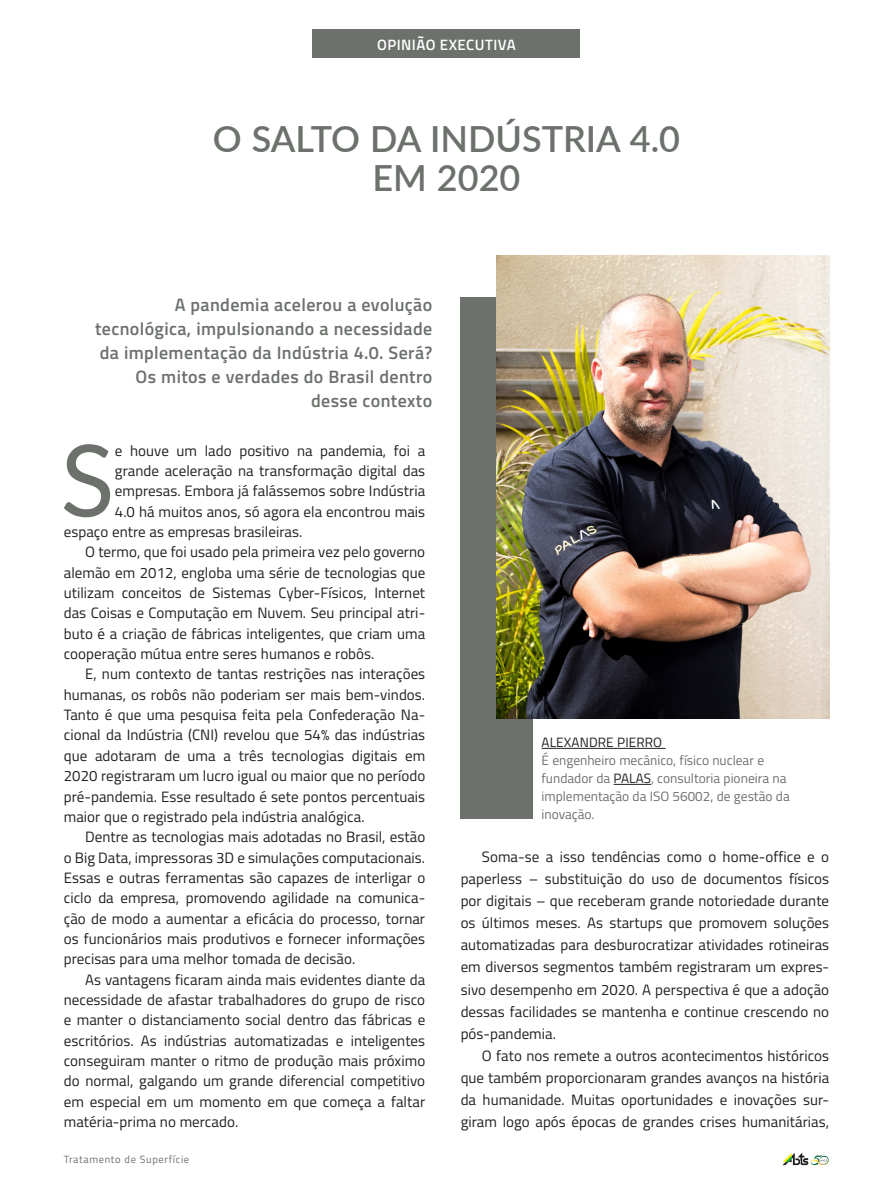
<style>
.page{position:relative;width:893px;height:1191px;background:#fff}
.page>*{position:absolute;margin:0;border:0;box-sizing:border-box;transform-origin:0 0}
.TEXTO_2020{font:99.75px "Lato";color:#6c716c}
.TITULO_2020{font:600 36px "Lato";color:#6c716c}
.OLHO_2020{font:600 18px/24px "Titillium";letter-spacing:.02em;color:#6c716c;text-align:right}
.TEXTO_2020-2{font:15px/20.4px "Titillium";letter-spacing:.005em;color:#231f20;text-align:justify}
.t1{font:600 15px "Titillium";letter-spacing:.03em;color:#fff}
.TITULO_cargo_email_2{font:13.5px/18px "Titillium";color:#6c716c}
.TITULO_nome_2020{font:13.5px "Titillium";letter-spacing:.01em;color:#231f20}
.rodapé_2020{font:10.5px "Titillium";letter-spacing:.06em;color:#6c716c}
.s1{color:#231f20}
</style>
<div class="page">
<div style="left:313px;top:30px;width:267px;height:28px;background:#6c716c"></div>
<hr style="left:541px;top:748px;width:124px;height:1px;background:#231f20">
<hr style="left:614px;top:784px;width:37px;height:1px;background:#231f20">
<div style="left:461px;top:298px;width:72px;height:521px;background:#6c716c"></div>
<img style="left:497px;top:255px;width:332px;height:464px">
<svg style="left:782px;top:1153px;width:47px;height:12px"></svg>
<p class="t1" style="left:377px;top:33px;width:140px">OPINIÃO EXECUTIVA</p>
<p class="TITULO_2020" style="left:213px;top:112px;width:469px">O SALTO DA INDÚSTRIA 4.0</p>
<p class="TITULO_2020" style="left:373px;top:151px;width:149px">EM 2020</p>
<p class="OLHO_2020" style="left:95px;top:292px;width:339px">A pandemia acelerou a evolução tecnológica, impulsionando a necessidade da implementação da Indústria 4.0. Será?<br>Os mitos e verdades do Brasil dentro desse contexto</p>
<p class="TEXTO_2020" style="left:60px;top:409px;width:56px">S</p>
<p class="TEXTO_2020-2" style="left:115px;top:439px;width:312px">e houve um lado positivo na pandemia, foi a</p>
<p class="TEXTO_2020-2" style="left:115px;top:460px;width:312px">grande aceleração na transformação digital das</p>
<p class="TEXTO_2020-2" style="left:115px;top:480px;width:312px">empresas. Embora já falássemos sobre Indústria</p>
<p class="TEXTO_2020-2" style="left:115px;top:500px;width:312px">4.0 há muitos anos, só agora ela encontrou mais</p>
<p class="TEXTO_2020-2" style="left:64px;top:521px;width:240px">espaço entre as empresas brasileiras.</p>
<p class="TEXTO_2020-2" style="left:64px;top:541px;width:363px;text-indent:21px">O termo, que foi usado pela primeira vez pelo governo alemão em 2012, engloba uma série de tecnologias que utilizam conceitos de Sistemas Cyber-Físicos, Internet das Coisas e Computação em Nuvem. Seu principal atri&shy;buto é a criação de fábricas inteligentes, que criam uma cooperação mútua entre seres humanos e robôs.</p>
<p class="TEXTO_2020-2" style="left:64px;top:663px;width:363px;text-indent:21px">E, num contexto de tantas restrições nas interações humanas, os robôs não poderiam ser mais bem-vindos.<br>Tanto é que uma pesquisa feita pela Confederação Na&shy;cional da Indústria (CNI) revelou que 54% das indústrias que adotaram de uma a três tecnologias digitais em 2020 registraram um lucro igual ou maior que no período pré-pandemia. Esse resultado é sete pontos percentuais maior que o registrado pela indústria analógica.</p>
<p class="TEXTO_2020-2" style="left:64px;top:826px;width:363px;text-indent:21px">Dentre as tecnologias mais adotadas no Brasil, estão o Big Data, impressoras 3D e simulações computacionais.<br>Essas e outras ferramentas são capazes de interligar o ciclo da empresa, promovendo agilidade na comunica&shy;ção de modo a aumentar a eficácia do processo, tornar os funcionários mais produtivos e fornecer informações precisas para uma melhor tomada de decisão.</p>
<p class="TEXTO_2020-2" style="left:64px;top:968px;width:363px;text-indent:21px">As vantagens ficaram ainda mais evidentes diante da necessidade de afastar trabalhadores do grupo de risco e manter o distanciamento social dentro das fábricas e escritórios. As indústrias automatizadas e inteligentes conseguiram manter o ritmo de produção mais próximo do normal, galgando um grande diferencial competitivo em especial em um momento em que começa a faltar matéria-prima no mercado.</p>
<p class="rodapé_2020" style="left:64px;top:1151px;width:127px">Tratamento de Superfície</p>
<p class="TITULO_nome_2020" style="left:541px;top:732px;width:122px">ALEXANDRE PIERRO</p>
<p class="TITULO_cargo_email_2" style="left:541px;top:750px;width:250px">É engenheiro mecânico, físico nuclear e fundador da <span class="s1">PALAS</span>, consultoria pioneira na implementação da ISO 56002, de gestão da inovação.</p>
<p class="TEXTO_2020-2" style="left:461px;top:845px;width:370px;line-height:22px;text-indent:21px">Soma-se a isso tendências como o home-office e o paperless – substituição do uso de documentos físicos por digitais – que receberam grande notoriedade durante os últimos meses. As startups que promovem soluções automatizadas para desburocratizar atividades rotineiras em diversos segmentos também registraram um expres&shy;sivo desempenho em 2020. A perspectiva é que a adoção dessas facilidades se mantenha e continue crescendo no pós-pandemia.</p>
<p class="TEXTO_2020-2" style="left:461px;top:1043px;width:370px;line-height:22px;text-indent:21px">O fato nos remete a outros acontecimentos históricos que também proporcionaram grandes avanços na história da humanidade. Muitas oportunidades e inovações sur&shy;giram logo após épocas de grandes crises humanitárias,</p>
</div>
